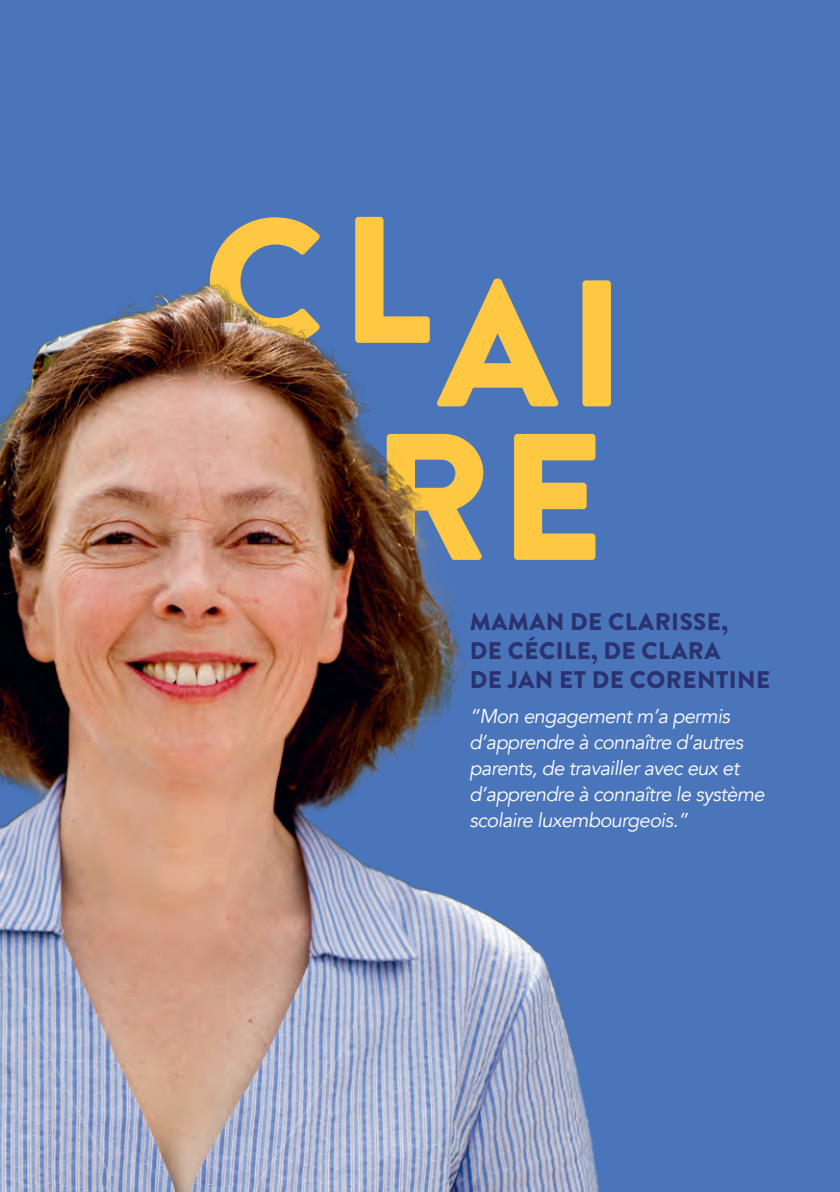
<style>
.page{position:relative;width:840px;height:1192px;background:#fff}
.page>*{position:absolute;margin:0;border:0;box-sizing:border-box;transform-origin:0 0}
.t1{font:900 179.8px/185.2px "Brandon Grotesque";color:#fec842}
.t2{font:900 24px/28.8px "Brandon Grotesque";letter-spacing:.02em;color:#2a326f}
.t3{font:italic 20px/26px "Avenir";letter-spacing:-.03em;color:#fff}
</style>
<div class="page">
<hr style="left:839px;top:0;width:1px;height:1191px;background:#223f99">
<div style="left:0;top:0;width:839px;height:1191px;background:#4b75bb"></div>
<img style="left:0;top:284px;width:599px;height:907px">
<svg style="left:0;top:1068px;width:61px;height:124px;background:#a6b1d0"></svg>
<h1 class="t1" style="left:203px;top:193px;width:123px">C</h1>
<h1 class="t1" style="left:339px;top:222px;width:288px">L I<br>RE</h1>
<h1 class="t1" style="left:438px;top:254px;width:121px">A</h1>
<p class="t2" style="left:469px;top:608px;width:302px">MAMAN DE CLARISSE,<br>DE CÉCILE, DE CLARA<br>DE JAN ET DE CORENTINE</p>
<p class="t3" style="left:469px;top:703px;width:296px">“Mon engagement m’a permis d’apprendre à connaître d’autres parents, de travailler avec eux et d’apprendre à connaître le système scolaire luxembourgeois.”</p>
</div>
